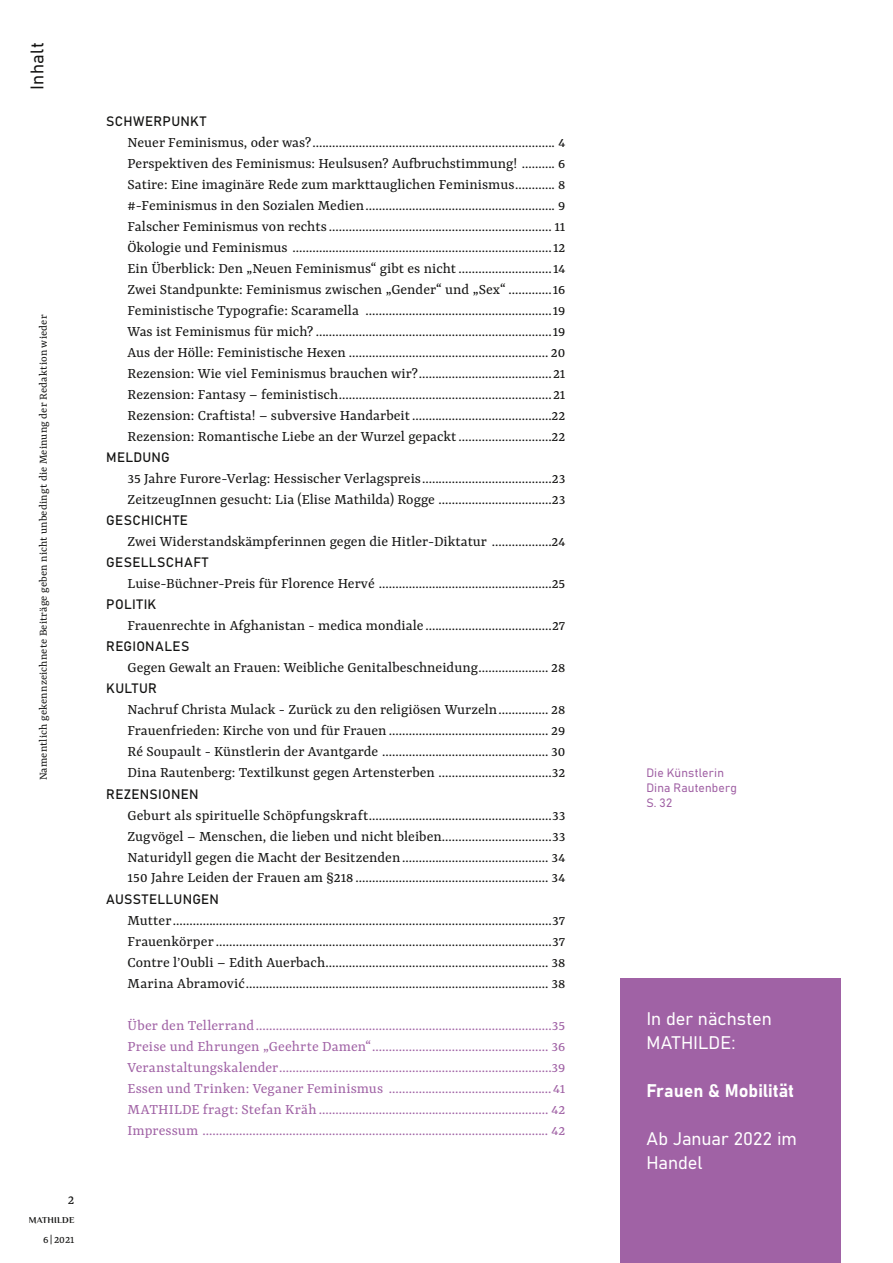
<style>
.page{position:relative;width:893px;height:1263px;background:#fff}
.page>*{position:absolute;margin:0;border:0;box-sizing:border-box;transform-origin:0 0}
.t1{font:18px/24px "Bahnschrift";color:#fff}
.t2{font:18px "Bahnschrift";letter-spacing:.02em;color:#141413}
.t3{font:15.75px/21px "Rasa";color:#141413;text-align:justify}
.t4{font:15.75px/21px "Rasa";letter-spacing:.005em;color:#a062a5;text-align:justify}
.t5{font:15px "Rasa";color:#141413}
.t6{font:13.5px "Bahnschrift";letter-spacing:.02em;color:#141413}
.t7{font:12px "Rasa";letter-spacing:.015em;color:#141413}
.t8{font:12px/15px "Bahnschrift";letter-spacing:.015em;color:#9f5fa3}
.t9{font:700 9px "Philosopher";letter-spacing:.02em;color:#141413}
</style>
<div class="page">
<div style="left:621px;top:978px;width:220px;height:285px;background:#a062a5"></div>
<p class="t2" style="left:24px;top:90px;width:49px;rotate:-90deg">Inhalt</p>
<p class="t7" style="left:36px;top:780px;width:467px;rotate:-90deg">Namentlich gekennzeichnete Beiträge geben nicht unbedingt die Meinung der Redaktion wieder</p>
<p class="t5" style="left:68px;top:1191px;width:8px">2</p>
<p class="t9" style="left:29px;top:1214px;width:47px">MATHILDE</p>
<p class="t7" style="left:43px;top:1232px;width:33px">6 | 2021</p>
<p class="t6" style="left:106px;top:111px;width:101px">SCHWERPUNKT</p>
<p class="t3" style="left:128px;top:133px;width:439px">Neuer Feminismus, oder was?......................................................................... 4<br>Perspektiven des Feminismus: Heulsusen? Aufbruchstimmung! .......... 6<br>Satire: Eine imaginäre Rede zum markttauglichen Feminismus............ 8 #-Feminismus in den Sozialen Medien......................................................... 9<br>Falscher Feminismus von rechts................................................................... 11<br>Ökologie und Feminismus ..............................................................................12<br>Ein Überblick: Den „Neuen Feminismus“ gibt es nicht............................14<br>Zwei Standpunkte: Feminismus zwischen „Gender“ und „Sex“ .............16<br>Feministische Typografie: Scaramella ........................................................19<br>Was ist Feminismus für mich?.......................................................................19<br>Aus der Hölle: Feministische Hexen ............................................................ 20<br>Rezension: Wie viel Feminismus brauchen wir?........................................21<br>Rezension: Fantasy – feministisch................................................................21<br>Rezension: Craftista! – subversive Handarbeit..........................................22<br>Rezension: Romantische Liebe an der Wurzel gepackt............................22</p>
<p class="t6" style="left:106px;top:447px;width:65px">MELDUNG</p>
<p class="t3" style="left:128px;top:469px;width:439px">35 Jahre Furore-Verlag: Hessischer Verlagspreis.......................................23<br>ZeitzeugInnen gesucht: Lia (Elise Mathilda) Rogge ..................................23</p>
<p class="t6" style="left:106px;top:510px;width:83px">GESCHICHTE</p>
<p class="t3" style="left:128px;top:532px;width:439px">Zwei Widerstandskämpferinnen gegen die Hitler-Diktatur ..................24</p>
<p class="t6" style="left:106px;top:552px;width:104px">GESELLSCHAFT</p>
<p class="t3" style="left:128px;top:574px;width:439px">Luise-Büchner-Preis für Florence Hervé ....................................................25</p>
<p class="t6" style="left:106px;top:594px;width:51px">POLITIK</p>
<p class="t3" style="left:128px;top:616px;width:439px">Frauenrechte in Afghanistan - medica mondiale ......................................27</p>
<p class="t6" style="left:106px;top:636px;width:85px">REGIONALES</p>
<p class="t3" style="left:128px;top:658px;width:439px">Gegen Gewalt an Frauen: Weibliche Genitalbeschneidung..................... 28</p>
<p class="t6" style="left:106px;top:678px;width:52px">KULTUR</p>
<p class="t3" style="left:128px;top:700px;width:439px">Nachruf Christa Mulack - Zurück zu den religiösen Wurzeln............... 28<br>Frauenfrieden: Kirche von und für Frauen ................................................ 29<br>Ré Soupault - Künstlerin der Avantgarde .................................................. 30<br>Dina Rautenberg: Textilkunst gegen Artensterben ..................................32</p>
<p class="t6" style="left:106px;top:783px;width:94px">REZENSIONEN</p>
<p class="t3" style="left:128px;top:805px;width:439px">Geburt als spirituelle Schöpfungskraft.......................................................33<br>Zugvögel – Menschen, die lieben und nicht bleiben.................................33<br>Naturidyll gegen die Macht der Besitzenden............................................ 34<br>150 Jahre Leiden der Frauen am §218 .......................................................... 34</p>
<p class="t6" style="left:106px;top:888px;width:114px">AUSSTELLUNGEN</p>
<p class="t3" style="left:128px;top:910px;width:439px">Mutter..................................................................................................................37<br>Frauenkörper.....................................................................................................37<br>Contre l’Oubli – Edith Auerbach................................................................... 38<br>Marina Abramović........................................................................................... 38</p>
<p class="t4" style="left:128px;top:1015px;width:439px">Über den Tellerrand.........................................................................................35<br>Preise und Ehrungen „Geehrte Damen“..................................................... 36<br>Veranstaltungskalender..................................................................................39<br>Essen und Trinken: Veganer Feminismus .................................................41<br>MATHILDE fragt: Stefan Kräh ..................................................................... 42<br>Impressum ........................................................................................................ 42</p>
<p class="t1" style="left:646px;top:1005px;width:127px">In der nächsten<br>MATHILDE:</p>
<p class="t8" style="left:646px;top:764px;width:92px">Die Künstlerin<br>Dina Rautenberg<br>S. 32</p>
<p class="t1" style="left:646px;top:1077px;width:149px">Frauen &amp; Mobilität</p>
<p class="t1" style="left:646px;top:1125px;width:152px">Ab Januar 2022 im<br>Handel</p>
</div>
